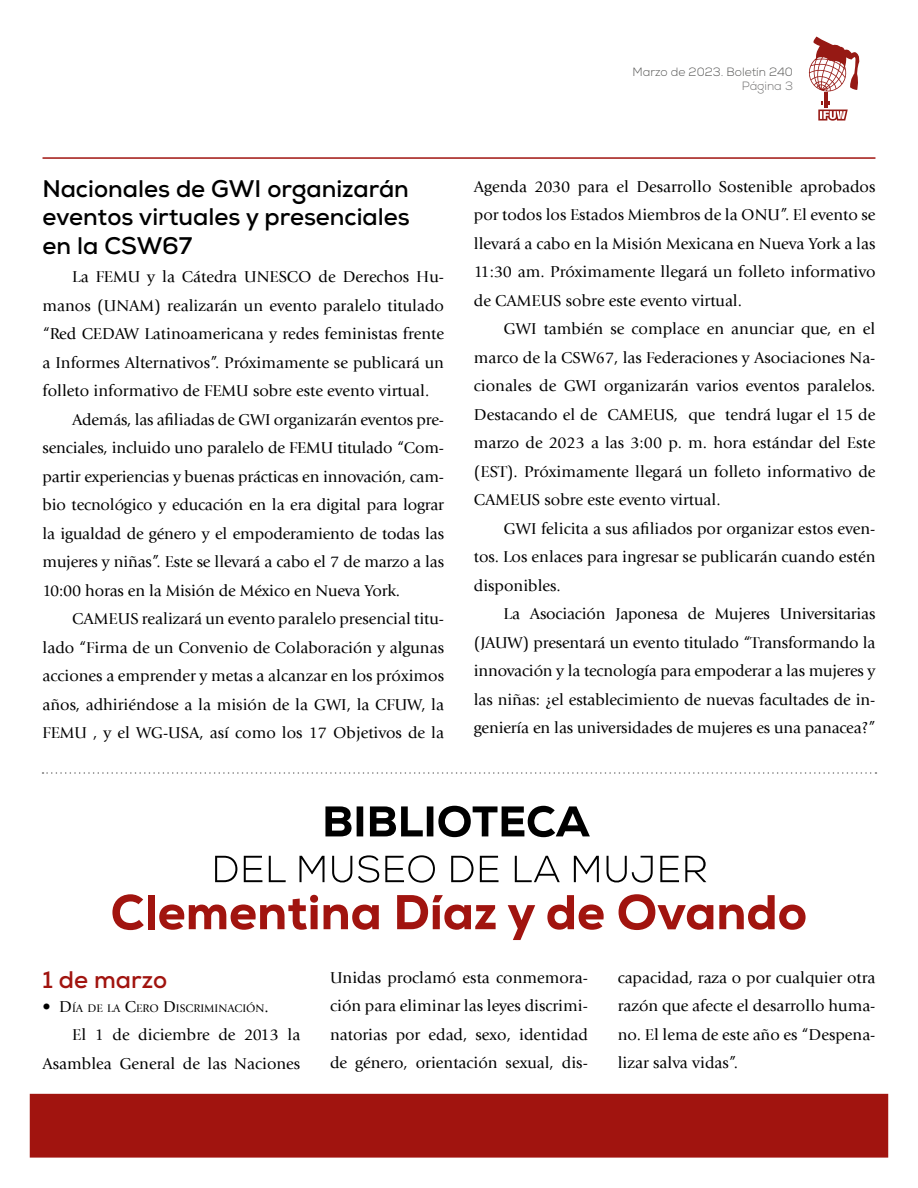
<style>
.page{position:relative;width:918px;height:1188px;background:#fff}
.page>*{position:absolute;margin:0;border:0;box-sizing:border-box;transform-origin:0 0}
.t1{font:700 24px/28.5px "Nexa";color:#000;text-align:justify}
.t2{font:700 24px "Nexa";color:#a1140f}
.t3{font:16.5px/28.5px "Giovanni LT";color:#000;text-align:justify}
.t4{font:300 12px "Nexa";color:#575756}
.t5{font:300 12px "Nexa";color:#706f6f}
.t6{font:11.55px "Giovanni LT";color:#000}
.s1{font-size:16.5px}
</style>
<div class="page">
<div style="left:30px;top:1094px;width:858px;height:64px;background:#a1140f"></div>
<hr style="left:43px;top:157px;width:832px;height:2px;background:#a11510">
<svg style="left:808px;top:37px;width:52px;height:84px"></svg>
<svg style="left:215px;top:856px;width:23px;height:26px"></svg>
<svg style="left:244px;top:856px;width:18px;height:26px"></svg>
<svg style="left:269px;top:856px;width:17px;height:26px"></svg>
<svg style="left:300px;top:856px;width:25px;height:26px"></svg>
<svg style="left:332px;top:856px;width:20px;height:27px"></svg>
<svg style="left:358px;top:855px;width:21px;height:28px"></svg>
<svg style="left:385px;top:855px;width:50px;height:28px"></svg>
<svg style="left:451px;top:856px;width:23px;height:26px"></svg>
<svg style="left:480px;top:856px;width:19px;height:26px"></svg>
<svg style="left:515px;top:856px;width:45px;height:26px"></svg>
<svg style="left:574px;top:856px;width:25px;height:26px"></svg>
<svg style="left:607px;top:856px;width:46px;height:27px"></svg>
<svg style="left:660px;top:856px;width:19px;height:26px"></svg>
<svg style="left:685px;top:856px;width:21px;height:26px"></svg>
<svg style="left:112px;top:894px;width:32px;height:36px"></svg>
<div style="left:148px;top:895px;width:7px;height:34px;background:#a1140f"></div>
<svg style="left:159px;top:894px;width:159px;height:36px"></svg>
<svg style="left:324px;top:904px;width:55px;height:26px"></svg>
<svg style="left:397px;top:895px;width:99px;height:35px"></svg>
<svg style="left:508px;top:905px;width:27px;height:35px"></svg>
<svg style="left:547px;top:895px;width:57px;height:35px"></svg>
<svg style="left:619px;top:894px;width:94px;height:36px"></svg>
<svg style="left:719px;top:895px;width:87px;height:35px"></svg>
<svg style="left:325px;top:806px;width:265px;height:31px"></svg>
<svg style="left:43px;top:772px;width:833px;height:2px"></svg>
<p class="t4" style="left:633px;top:64px;width:162px">Marzo de 2023. Boletín 240</p>
<p class="t5" style="left:742px;top:79px;width:53px">Página 3</p>
<h1 class="t1" style="left:43px;top:174px;width:369px">Nacionales de GWI organizarán eventos virtuales y presenciales en la CSW67</h1>
<p class="t3" style="left:72px;top:263px;width:373px">La FEMU y la Cátedra UNESCO de Derechos Hu-</p>
<p class="t3" style="left:43px;top:291px;width:403px">manos (UNAM) realizarán un evento paralelo titulado</p>
<p class="t3" style="left:43px;top:320px;width:403px">“Red CEDAW Latinoamericana y redes feministas frente</p>
<p class="t3" style="left:43px;top:348px;width:403px">a Informes Alternativos”. Próximamente se publicará un</p>
<p class="t3" style="left:43px;top:377px;width:388px">folleto informativo de FEMU sobre este evento virtual.</p>
<p class="t3" style="left:72px;top:405px;width:373px">Además, las afiliadas de GWI organizarán eventos pre-</p>
<p class="t3" style="left:43px;top:434px;width:403px">senciales, incluido uno paralelo de FEMU titulado “Com-</p>
<p class="t3" style="left:43px;top:462px;width:403px">partir experiencias y buenas prácticas en innovación, cam-</p>
<p class="t3" style="left:43px;top:491px;width:403px">bio tecnológico y educación en la era digital para lograr</p>
<p class="t3" style="left:43px;top:519px;width:403px">la igualdad de género y el empoderamiento de todas las</p>
<p class="t3" style="left:43px;top:548px;width:403px">mujeres y niñas”. Este se llevará a cabo el 7 de marzo a las</p>
<p class="t3" style="left:43px;top:576px;width:359px">10:00 horas en la Misión de México en Nueva York.</p>
<p class="t3" style="left:72px;top:605px;width:373px">CAMEUS realizará un evento paralelo presencial titu-</p>
<p class="t3" style="left:43px;top:633px;width:403px">lado “Firma de un Convenio de Colaboración y algunas</p>
<p class="t3" style="left:43px;top:662px;width:403px">acciones a emprender y metas a alcanzar en los próximos</p>
<p class="t3" style="left:43px;top:690px;width:403px">años, adhiriéndose a la misión de la GWI, la CFUW, la</p>
<p class="t3" style="left:43px;top:719px;width:403px">FEMU , y el WG-USA, así como los 17 Objetivos de la</p>
<p class="t3" style="left:474px;top:172px;width:403px">Agenda 2030 para el Desarrollo Sostenible aprobados por todos los Estados Miembros de la ONU”. El evento se llevará a cabo en la Misión Mexicana en Nueva York a las 11:30 am. Próximamente llegará un folleto informativo de CAMEUS sobre este evento virtual.</p>
<p class="t3" style="left:474px;top:315px;width:403px;text-indent:30px">GWI también se complace en anunciar que, en el marco de la CSW67, las Federaciones y Asociaciones Na&shy;cionales de GWI organizarán varios eventos paralelos.<br>Destacando el de CAMEUS, que tendrá lugar el 15 de marzo de 2023 a las 3:00 p. m. hora estándar del Este (EST). Próximamente llegará un folleto informativo de CAMEUS sobre este evento virtual.</p>
<p class="t3" style="left:474px;top:514px;width:403px;text-indent:30px">GWI felicita a sus afiliados por organizar estos even&shy;tos. Los enlaces para ingresar se publicarán cuando estén disponibles.</p>
<p class="t3" style="left:474px;top:600px;width:403px;text-indent:30px">La Asociación Japonesa de Mujeres Universitarias (JAUW) presentará un evento titulado “Transformando la innovación y la tecnología para empoderar a las mujeres y las niñas: ¿el establecimiento de nuevas facultades de in&shy;geniería en las universidades de mujeres es una panacea?”</p>
<h1 class="t2" style="left:43px;top:964px;width:126px">1 de marzo</h1>
<p class="t6" style="left:43px;top:1001px;width:228px"><span class="s1">• D</span>ÍA DE LA <span class="s1">C</span>ERO <span class="s1">D</span>ISCRIMINACIÓN<span class="s1">.</span></p>
<p class="t3" style="left:43px;top:1021px;width:259px;text-align:right">El 1 de diciembre de 2013 la<br>Asamblea General de las Naciones</p>
<p class="t3" style="left:330px;top:963px;width:259px">Unidas proclamó esta conmemora&shy;ción para eliminar las leyes discrimi&shy;natorias por edad, sexo, identidad de género, orientación sexual, dis-</p>
<p class="t3" style="left:618px;top:963px;width:259px">capacidad, raza o por cualquier otra razón que afecte el desarrollo huma&shy;no. El lema de este año es “Despena&shy;lizar salva vidas”.</p>
</div>
